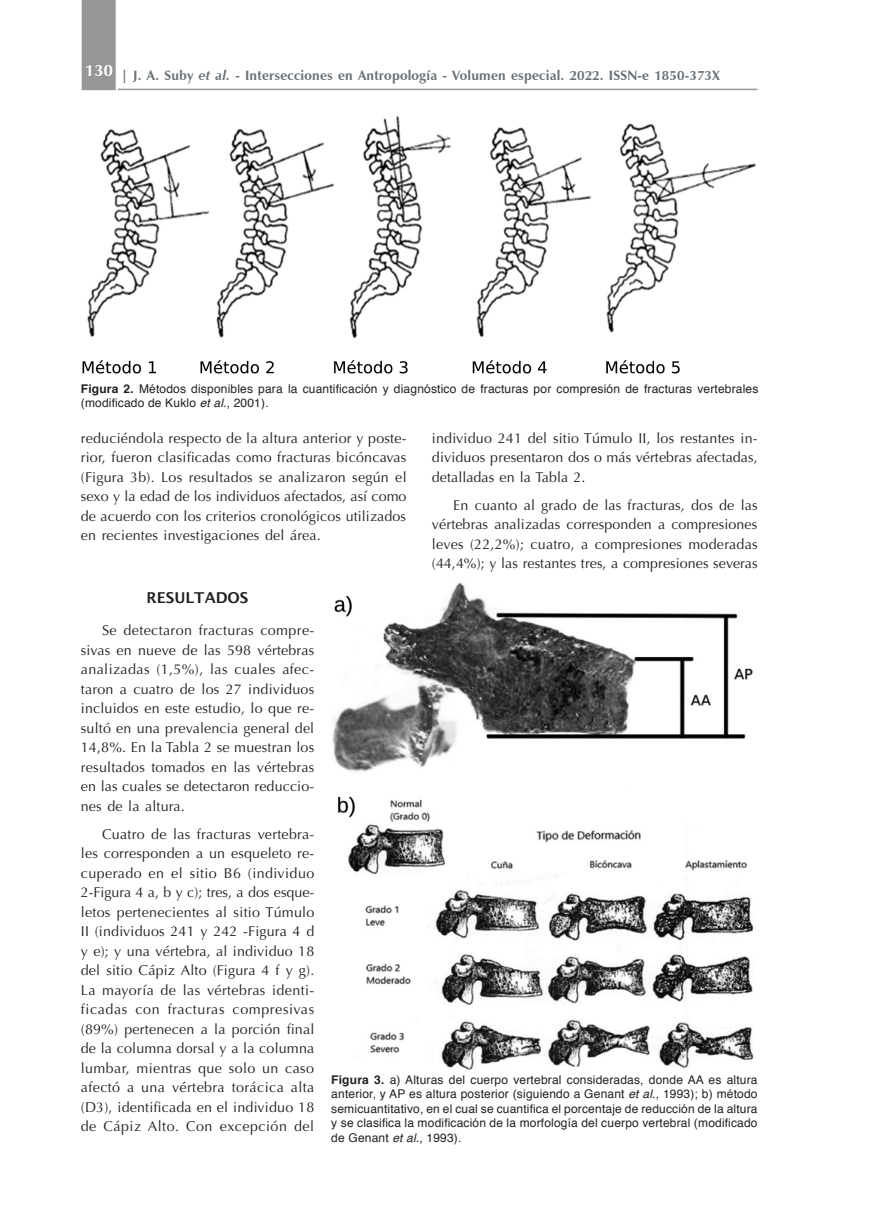
<style>
.page{position:relative;width:881px;height:1229px;background:#fff}
.page>*{position:absolute;margin:0;border:0;box-sizing:border-box;transform-origin:0 0}
.t1{font:600 15px "Lucida Sans";color:#231f20}
.t2{font:14.25px/19.5px "Optima";letter-spacing:.01em;color:#231f20;text-align:justify}
.t3{font:700 13.5px "Zapf Humanist 601 BT";letter-spacing:.015em;color:#697176}
.t4{font:12px/14.4px "Helvetica";letter-spacing:.015em;color:#231f20}
.s1{font-style:italic}
.s2{font-weight:700}
</style>
<div class="page">
<hr style="left:118px;top:89px;width:639px;height:1px;background:#969696">
<div style="left:82px;top:0;width:34px;height:90px;background:#969696"></div>
<img style="left:82px;top:115px;width:674px;height:259px">
<img style="left:332px;top:582px;width:422px;height:488px">
<p class="t3" style="left:85px;top:67px;width:636px"><sup>130</sup> | J. A. Suby <span class="s1">et al.</span> - Intersecciones en Antropología - Volumen especial. 2022. ISSN-e 1850-373X</p>
<p class="t4" style="left:81px;top:382px;width:678px"><span class="s2">Figura 2.</span> Métodos disponibles para la cuantificación y diagnóstico de fracturas por compresión de fracturas vertebrales (modificado de Kuklo <span class="s1">et al.</span>, 2001).</p>
<p class="t2" style="left:81px;top:428px;width:327px">reduciéndola respecto de la altura anterior y poste&shy;rior, fueron clasificadas como fracturas bicóncavas (Figura 3b). Los resultados se analizaron según el sexo y la edad de los individuos afectados, así como de acuerdo con los criterios cronológicos utilizados en recientes investigaciones del área.</p>
<p class="t2" style="left:432px;top:428px;width:327px">individuo 241 del sitio Túmulo II, los restantes in&shy;dividuos presentaron dos o más vértebras afectadas, detalladas en la Tabla 2.</p>
<p class="t2" style="left:432px;top:495px;width:327px;text-indent:21px">En cuanto al grado de las fracturas, dos de las vértebras analizadas corresponden a compresiones leves (22,2%); cuatro, a compresiones moderadas (44,4%); y las restantes tres, a compresiones severas</p>
<p class="t1" style="left:146px;top:589px;width:103px">RESULTADOS</p>
<p class="t2" style="left:81px;top:621px;width:235px;text-indent:21px">Se detectaron fracturas compre&shy;sivas en nueve de las 598 vértebras analizadas (1,5%), las cuales afec&shy;taron a cuatro de los 27 individuos incluidos en este estudio, lo que re&shy;sultó en una prevalencia general del 14,8%. En la Tabla 2 se muestran los resultados tomados en las vértebras en las cuales se detectaron reduccio&shy;nes de la altura.</p>
<p class="t2" style="left:81px;top:824px;width:235px;text-indent:21px">Cuatro de las fracturas vertebra&shy;les corresponden a un esqueleto re&shy;cuperado en el sitio B6 (individuo 2-Figura 4 a, b y c); tres, a dos esque&shy;letos pertenecientes al sitio Túmulo II (individuos 241 y 242 -Figura 4 d y e); y una vértebra, al individuo 18 del sitio Cápiz Alto (Figura 4 f y g).<br>La mayoría de las vértebras identi&shy;ficadas con fracturas compresivas (89%) pertenecen a la porción final de la columna dorsal y a la columna lumbar, mientras que solo un caso afectó a una vértebra torácica alta (D3), identificada en el individuo 18 de Cápiz Alto. Con excepción del</p>
<p class="t4" style="left:331px;top:1073px;width:427px;text-align:justify"><span class="s2">Figura 3.</span> a) Alturas del cuerpo vertebral consideradas, donde AA es altura anterior, y AP es altura posterior (siguiendo a Genant <span class="s1">et al.</span>, 1993); b) método semicuantitativo, en el cual se cuantifica el porcentaje de reducción de la altura y se clasifica la modificación de la morfología del cuerpo vertebral (modificado de Genant <span class="s1">et al.</span>, 1993).</p>
</div>
